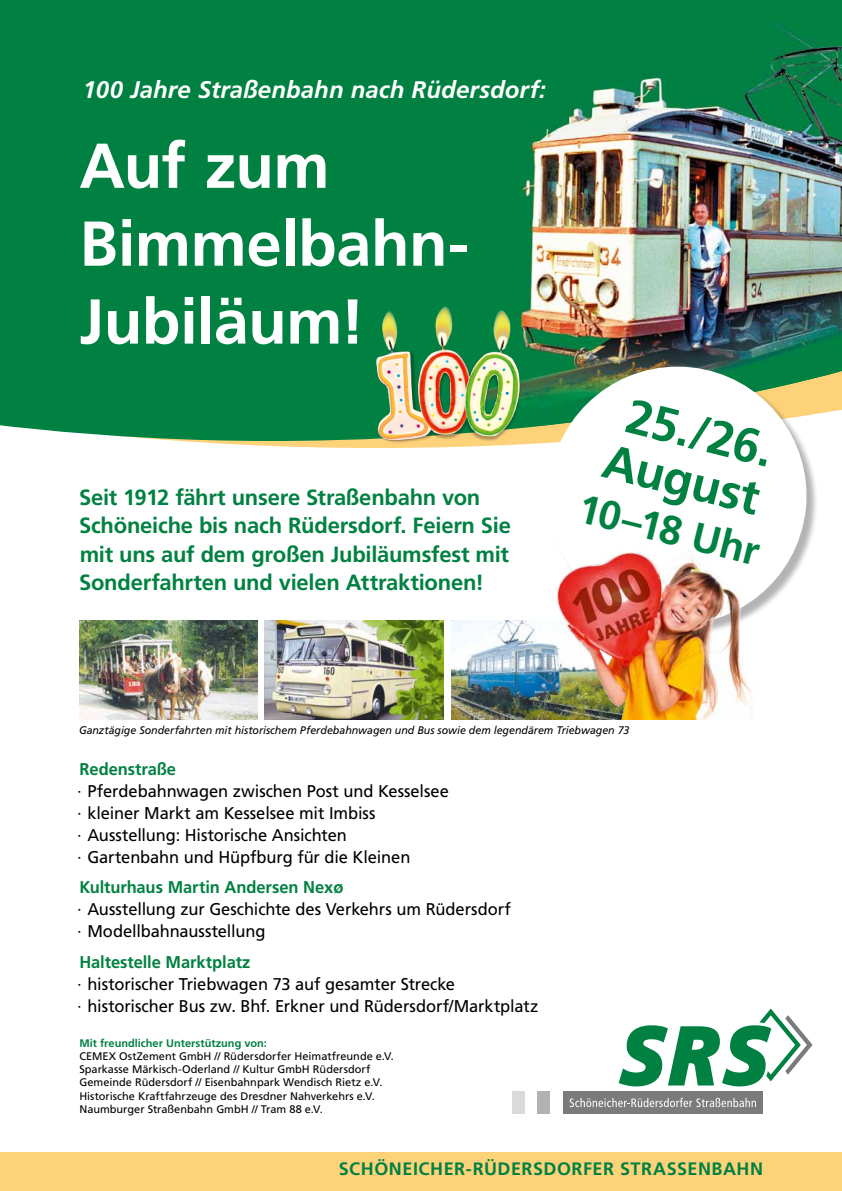
<style>
.page{position:relative;width:842px;height:1191px;background:#fff}
.page>*{position:absolute;margin:0;border:0;box-sizing:border-box;transform-origin:0 0}
.t1{font:700 63.3px/77.9px "Frutiger LT";letter-spacing:-.01em;color:#fff}
.t2{font:700 48.2px/49.3px "Frutiger LT";color:#008142}
.t3{font:700 40.3px "Frutiger LT";color:#008142}
.t4{font:italic 700 24px "Frutiger LT";letter-spacing:.005em;color:#fff}
.t5{font:700 22px/28px "Frutiger LT";letter-spacing:-.01em;color:#008142}
.t6{font:700 18px "Frutiger LT";letter-spacing:.03em;color:#008142}
.t7{font:17px/22px "Frutiger LT";letter-spacing:-.005em;color:#000}
.t8{font:700 17px "Frutiger LT";letter-spacing:-.005em;color:#008142}
.t9{font:11px/13.2px "Frutiger LT";color:#000}
.t10{font:italic 11px "Frutiger LT";color:#000}
.t11{font:700 11px "Frutiger LT";color:#008142}
</style>
<div class="page">
<div style="left:0;top:1152px;width:842px;height:39px;background:#fed279"></div>
<div style="left:0;top:0;width:842px;height:441px;background:#008142"></div>
<img style="left:402px;top:23px;width:440px;height:402px">
<div style="left:512px;top:1091px;width:13px;height:22px;background:#d9dada"></div>
<div style="left:537px;top:1091px;width:13px;height:22px;background:#b1b2b3"></div>
<div style="left:563px;top:1091px;width:199px;height:22px;background:#7a7b7a"></div>
<svg style="left:570px;top:1097px;width:186px;height:10px"></svg>
<svg style="left:619px;top:1008px;width:193px;height:78px"></svg>
<img style="left:451px;top:621px;width:86px;height:98px">
<img style="left:79px;top:621px;width:179px;height:98px">
<img style="left:265px;top:621px;width:91px;height:98px">
<div style="left:550px;top:368px;width:269px;height:268px;background:#000;opacity:.3"></div>
<svg style="left:542px;top:360px;width:271px;height:271px"></svg>
<img style="left:537px;top:532px;width:237px;height:187px">
<img style="left:368px;top:296px;width:160px;height:152px">
<img style="left:356px;top:621px;width:87px;height:98px">
<h3 class="t4" style="left:83px;top:76px;width:464px">100 Jahre Straßenbahn nach Rüdersdorf:</h3>
<h1 class="t1" style="left:79px;top:127px;width:392px">Auf zum<br>Bimmelbahn-<br>Jubiläum!</h1>
<p class="t5" style="left:79px;top:484px;width:433px">Seit 1912 fährt unsere Straßenbahn von Schöneiche bis nach Rüdersdorf. Feiern Sie mit uns auf dem großen Jubiläumsfest mit Sonderfahrten und vielen Attraktionen!</p>
<h2 class="t2" style="left:622px;top:388px;width:163px;rotate:14deg">25./26.<br>August</h2>
<h3 class="t3" style="left:585px;top:484px;width:187px;rotate:14deg">10–18 Uhr</h3>
<p class="t10" style="left:79px;top:724px;width:552px">Ganztägige Sonderfahrten mit historischem Pferdebahnwagen und Bus sowie dem legendärem Triebwagen 73</p>
<p class="t8" style="left:80px;top:759px;width:98px">Redenstraße</p>
<p class="t7" style="left:77px;top:780px;width:373px">· Pferdebahnwagen zwischen Post und Kesselsee · kleiner Markt am Kesselsee mit Imbiss<br>· Ausstellung: Historische Ansichten<br>· Gartenbahn und Hüpfburg für die Kleinen</p>
<p class="t8" style="left:79px;top:877px;width:266px">Kulturhaus Martin Andersen Nexø</p>
<p class="t7" style="left:77px;top:898px;width:435px">· Ausstellung zur Geschichte des Verkehrs um Rüdersdorf · Modellbahnausstellung</p>
<p class="t8" style="left:79px;top:952px;width:173px">Haltestelle Marktplatz</p>
<p class="t7" style="left:77px;top:973px;width:463px">· historischer Triebwagen 73 auf gesamter Strecke<br>· historischer Bus zw. Bhf. Erkner und Rüdersdorf/Marktplatz</p>
<p class="t11" style="left:79px;top:1036px;width:189px">Mit freundlicher Unterstützung von:</p>
<p class="t9" style="left:79px;top:1049px;width:316px">CEMEX OstZement GmbH // Rüdersdorfer Heimatfreunde e.V.<br>Sparkasse Märkisch-Oderland // Kultur GmbH Rüdersdorf Gemeinde Rüdersdorf // Eisenbahnpark Wendisch Rietz e.V.<br>Historische Kraftfahrzeuge des Dresdner Nahverkehrs e.V.<br>Naumburger Straßenbahn GmbH // Tram 88 e.V.</p>
<p class="t6" style="left:339px;top:1158px;width:426px">SCHÖNEICHER-RÜDERSDORFER STRASSENBAHN</p>
</div>
